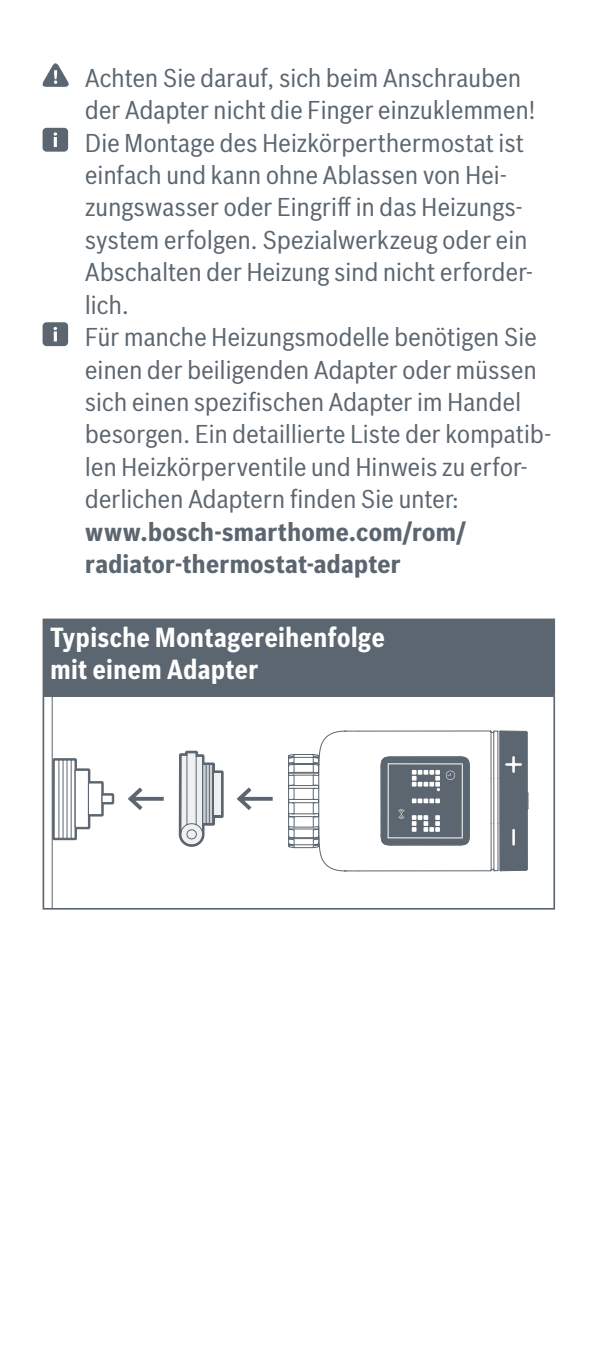
<style>
.page{position:relative;width:596px;height:1361px;background:#fff}
.page>*{position:absolute;margin:0;border:0;box-sizing:border-box;transform-origin:0 0}
.t1{font:700 27px/32.4px "Bosch Sans Cond";letter-spacing:.02em;color:#fff}
.t2{font:25.2px/32.4px "Bosch Sans Cond";letter-spacing:.01em;color:#5b6670;scale:1.07 1}
.t3{font:700 25.2px/32.4px "Bosch Sans Cond";letter-spacing:.015em;color:#5b6670;scale:1.07 1}
</style>
<div class="page">
<svg style="left:42px;top:63px;width:27px;height:24px"></svg>
<div style="left:43px;top:128px;width:25px;height:24px;background:#5b6670;border-radius:4px"></div>
<svg style="left:53px;top:132px;width:4px;height:15px"></svg>
<div style="left:43px;top:322px;width:25px;height:24px;background:#5b6670;border-radius:4px"></div>
<svg style="left:53px;top:327px;width:4px;height:14px"></svg>
<div style="left:43px;top:619px;width:511px;height:77px;background:#5b6670"></div>
<hr style="left:43px;top:618px;width:511px;height:2px;background:#5b6670">
<hr style="left:43px;top:695px;width:511px;height:2px;background:#5b6670">
<hr style="left:43px;top:697px;width:1px;height:211px;background:#5b6670">
<hr style="left:553px;top:697px;width:1px;height:211px;background:#5b6670">
<hr style="left:43px;top:908px;width:511px;height:1px;background:#5b6670">
<svg style="left:127px;top:787px;width:37px;height:23px"></svg>
<svg style="left:236px;top:787px;width:37px;height:23px"></svg>
<hr style="left:52px;top:697px;width:1px;height:211px;background:#5b6670">
<svg style="left:179px;top:751px;width:44px;height:96px"></svg>
<svg style="left:52px;top:758px;width:62px;height:82px"></svg>
<div style="left:381px;top:757px;width:88px;height:88px;background:#5b6670;border-radius:5px"></div>
<hr style="left:461px;top:764px;width:1px;height:74px;background:#fff">
<hr style="left:388px;top:763px;width:74px;height:1px;background:#fff">
<hr style="left:387px;top:764px;width:1px;height:74px;background:#fff">
<hr style="left:388px;top:837px;width:74px;height:1px;background:#fff">
<svg style="left:398px;top:809px;width:6px;height:10px"></svg>
<svg style="left:411px;top:770px;width:28px;height:62px"></svg>
<hr style="left:358px;top:870px;width:132px;height:1px;background:#5b6670">
<hr style="left:358px;top:730px;width:132px;height:1px;background:#5b6670">
<svg style="left:459px;top:823px;width:10px;height:22px"></svg>
<hr style="left:390px;top:756px;width:69px;height:1px;background:#5b6670">
<svg style="left:380px;top:756px;width:11px;height:23px"></svg>
<hr style="left:380px;top:778px;width:1px;height:45px;background:#5b6670">
<svg style="left:380px;top:823px;width:11px;height:22px"></svg>
<svg style="left:445px;top:756px;width:24px;height:24px"></svg>
<svg style="left:288px;top:730px;width:70px;height:141px"></svg>
<svg style="left:489px;top:730px;width:39px;height:141px;background:#7d868e"></svg>
<p class="t2" style="left:85px;top:60px;width:437px">Achten Sie darauf, sich beim Anschrauben der Adapter nicht die Finger einzuklemmen!<br>Die Montage des Heizkörperthermostat ist einfach und kann ohne Ablassen von Hei&shy;zungswasser oder Eingriff in das Heizungs&shy;system erfolgen. Spezialwerkzeug oder ein Abschalten der Heizung sind nicht erforder&shy;lich.<br>Für manche Heizungsmodelle benötigen Sie einen der beiligenden Adapter oder müssen sich einen spezifischen Adapter im Handel besorgen. Ein detaillierte Liste der kompatib&shy;len Heizkörperventile und Hinweis zu erfor&shy;derlichen Adaptern finden Sie unter:</p>
<p class="t3" style="left:85px;top:514px;width:357px">www.bosch-smarthome.com/rom/ radiator-thermostat-adapter</p>
<p class="t1" style="left:50px;top:619px;width:335px">Typische Montagereihenfolge mit einem Adapter</p>
</div>
